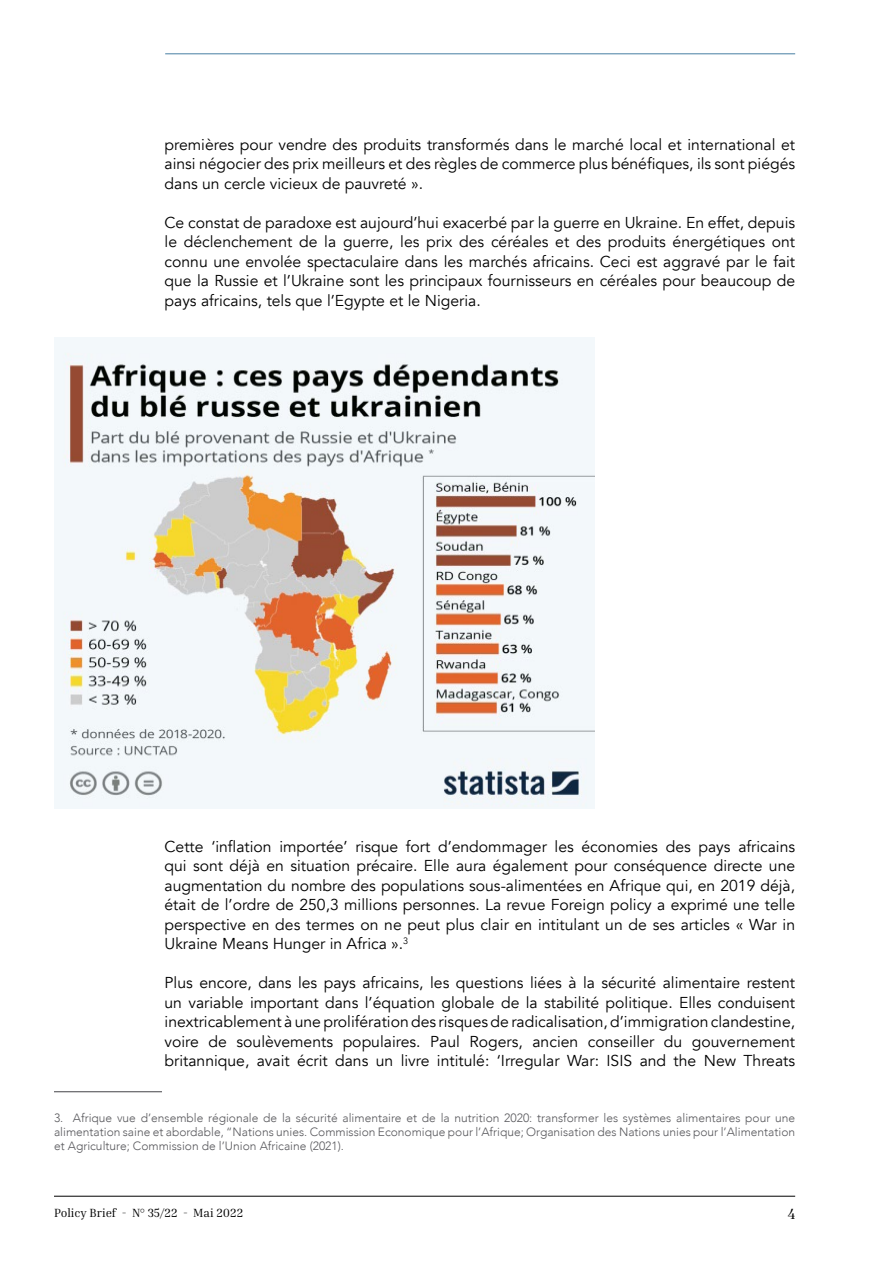
<style>
.page{position:relative;width:893px;height:1263px;background:#fff}
.page>*{position:absolute;margin:0;border:0;box-sizing:border-box;transform-origin:0 0}
.t1{font:15.75px/19.5px "Avenir";color:#000;text-align:justify}
.t2{font:15px "Inria Serif";color:#000}
.t3{font:300 12px/14.4px "Avenir";color:#58585c;text-align:justify}
.t4{font:12px "Inria Serif";color:#000}
</style>
<div class="page">
<hr style="left:54px;top:1196px;width:741px;height:1px;background:#000">
<hr style="left:165px;top:54px;width:630px;height:1px;background:#477ea3">
<img style="left:54px;top:338px;width:541px;height:470px">
<hr style="left:54px;top:1091px;width:108px;height:1px;background:#58585c">
<p class="t1" style="left:165px;top:135px;width:632px">premières pour vendre des produits transformés dans le marché local et international et ainsi négocier des prix meilleurs et des règles de commerce plus bénéfiques, ils sont piégés dans un cercle vicieux de pauvreté ».</p>
<p class="t1" style="left:165px;top:213px;width:632px">Ce constat de paradoxe est aujourd’hui exacerbé par la guerre en Ukraine. En effet, depuis le déclenchement de la guerre, les prix des céréales et des produits énergétiques ont connu une envolée spectaculaire dans les marchés africains. Ceci est aggravé par le fait que la Russie et l’Ukraine sont les principaux fournisseurs en céréales pour beaucoup de pays africains, tels que l’Egypte et le Nigeria.</p>
<p class="t1" style="left:165px;top:837px;width:632px">Cette ‘inflation importée’ risque fort d’endommager les économies des pays africains qui sont déjà en situation précaire. Elle aura également pour conséquence directe une augmentation du nombre des populations sous-alimentées en Afrique qui, en 2019 déjà, était de l’ordre de 250,3 millions personnes. La revue Foreign policy a exprimé une telle perspective en des termes on ne peut plus clair en intitulant un de ses articles « War in Ukraine Means Hunger in Africa ».<sup>3</sup></p>
<p class="t1" style="left:165px;top:973px;width:632px">Plus encore, dans les pays africains, les questions liées à la sécurité alimentaire restent un variable important dans l’équation globale de la stabilité politique. Elles conduisent inextricablement à une prolifération des risques de radicalisation, d’immigration clandestine, voire de soulèvements populaires. Paul Rogers, ancien conseiller du gouvernement britannique, avait écrit dans un livre intitulé: ‘Irregular War: ISIS and the New Threats</p>
<p class="t3" style="left:54px;top:1110px;width:743px">3. Afrique vue d’ensemble régionale de la sécurité alimentaire et de la nutrition 2020: transformer les systèmes alimentaires pour une alimentation saine et abordable, “Nations unies. Commission Economique pour l’Afrique; Organisation des Nations unies pour l’Alimentation et Agriculture; Commission de l’Union Africaine (2021).</p>
<p class="t4" style="left:54px;top:1205px;width:191px">Policy Brief - N° 35/22 - Mai 2022</p>
<p class="t2" style="left:788px;top:1204px;width:9px">4</p>
</div>
